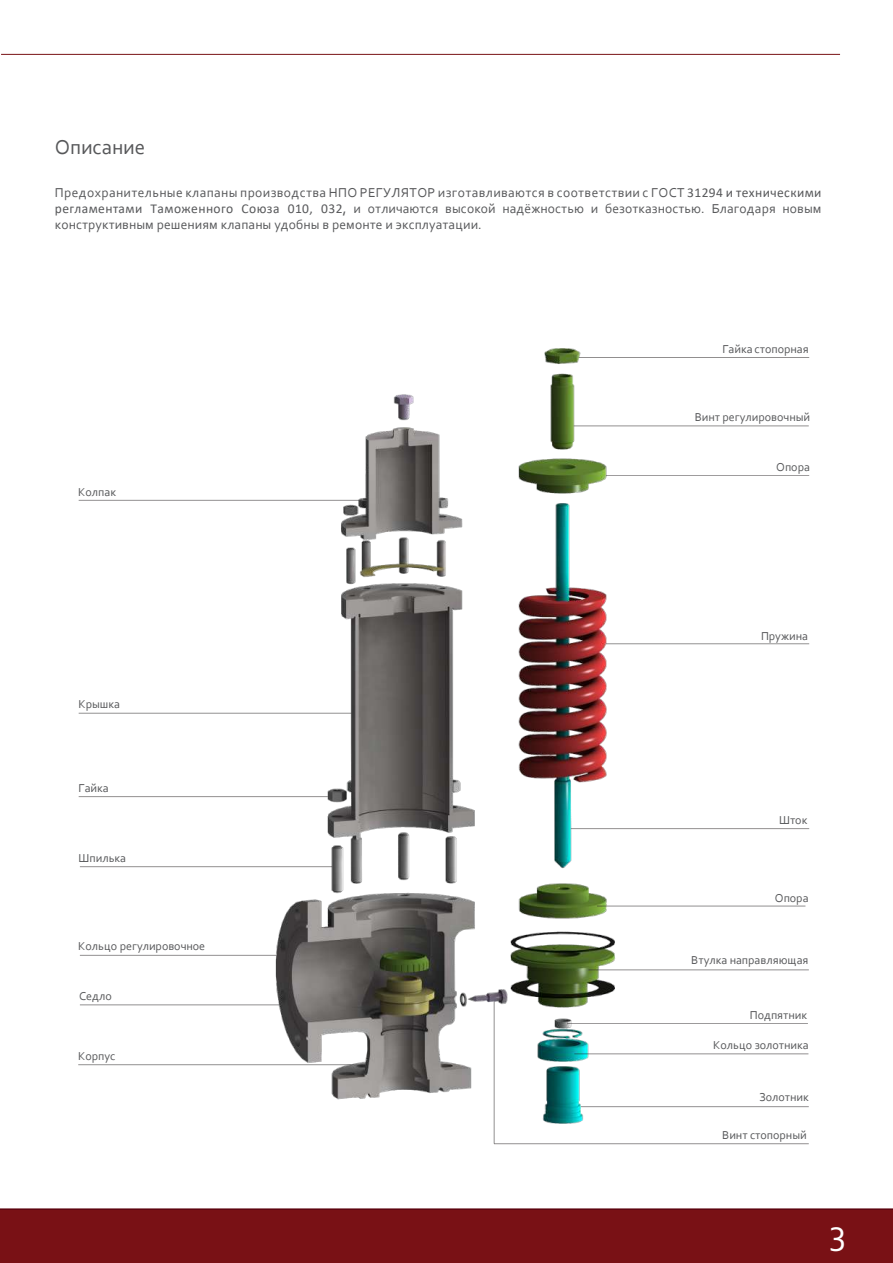
<style>
.page{position:relative;width:893px;height:1263px;background:#fff}
.page>*{position:absolute;margin:0;border:0;box-sizing:border-box;transform-origin:0 0}
.t1{font:36px "Corbel";color:#fff}
.t2{font:21px "Corbel";color:#57585a}
.t3{font:13.5px/16.2px "Corbel";letter-spacing:.01em;color:#57585a;text-align:justify}
.t4{font:12px "Corbel";color:#57585a}
.s1{font-family:"Calibri"}
</style>
<div class="page">
<hr style="left:1px;top:54px;width:839px;height:1px;background:#791115">
<div style="left:0;top:1208px;width:893px;height:55px;background:#791115"></div>
<hr style="left:573px;top:357px;width:236px;height:1px;background:#231f20">
<hr style="left:569px;top:426px;width:240px;height:1px;background:#231f20">
<hr style="left:601px;top:475px;width:208px;height:1px;background:#231f20">
<hr style="left:598px;top:643px;width:211px;height:1px;background:#231f20">
<hr style="left:564px;top:828px;width:245px;height:1px;background:#231f20">
<hr style="left:575px;top:1106px;width:234px;height:1px;background:#231f20">
<hr style="left:494px;top:995px;width:1px;height:149px;background:#231f20">
<hr style="left:494px;top:1143px;width:315px;height:1px;background:#231f20">
<hr style="left:78px;top:1064px;width:312px;height:1px;background:#231f20">
<hr style="left:80px;top:1004px;width:310px;height:1px;background:#231f20">
<hr style="left:80px;top:955px;width:291px;height:1px;background:#231f20">
<hr style="left:80px;top:866px;width:254px;height:1px;background:#231f20">
<hr style="left:79px;top:713px;width:287px;height:1px;background:#231f20">
<hr style="left:79px;top:796px;width:258px;height:1px;background:#231f20">
<hr style="left:79px;top:500px;width:323px;height:1px;background:#231f20">
<img style="left:243px;top:348px;width:410px;height:790px">
<hr style="left:574px;top:1053px;width:234px;height:1px;background:#231f20">
<hr style="left:567px;top:1023px;width:241px;height:1px;background:#231f20">
<hr style="left:588px;top:969px;width:221px;height:1px;background:#231f20">
<hr style="left:597px;top:906px;width:208px;height:1px;background:#231f20">
<h2 class="t2" style="left:55px;top:134px;width:92px">Описание</h2>
<p class="t3" style="left:55px;top:184px;width:768px">Предохранительные клапаны производства НПО РЕГУЛЯТОР изготавливаются в соответствии с ГОСТ <span class="s1">31294 и техническими регламентами Таможенного Союза 010, 032</span>, и отличаются высокой надёжностью и безотказностью. Благодаря новым конструктивным решениям клапаны удобны в ремонте и эксплуатации.</p>
<p class="t4" style="left:722px;top:342px;width:88px">Гайка стопорная</p>
<p class="t4" style="left:78px;top:485px;width:39px">Колпак</p>
<p class="t4" style="left:695px;top:410px;width:117px">Винт регулировочный</p>
<p class="t4" style="left:776px;top:459px;width:35px">Опора</p>
<p class="t4" style="left:79px;top:697px;width:43px">Крышка</p>
<p class="t4" style="left:79px;top:781px;width:32px">Гайка</p>
<p class="t4" style="left:79px;top:850px;width:49px">Шпилька</p>
<p class="t4" style="left:78px;top:938px;width:129px">Кольцо регулировочное</p>
<p class="t4" style="left:79px;top:989px;width:34px">Седло</p>
<p class="t4" style="left:78px;top:1049px;width:39px">Корпус</p>
<p class="t4" style="left:761px;top:629px;width:48px">Пружина</p>
<p class="t4" style="left:779px;top:813px;width:30px">Шток</p>
<p class="t4" style="left:775px;top:890px;width:35px">Опора</p>
<p class="t4" style="left:691px;top:953px;width:119px">Втулка направляющая</p>
<p class="t4" style="left:750px;top:1007px;width:59px">Подпятник</p>
<p class="t4" style="left:713px;top:1037px;width:97px">Кольцо золотника</p>
<p class="t4" style="left:759px;top:1090px;width:51px">Золотник</p>
<p class="t4" style="left:722px;top:1127px;width:86px">Винт стопорный</p>
<h1 class="t1" style="left:829px;top:1209px;width:18px">3</h1>
</div>
